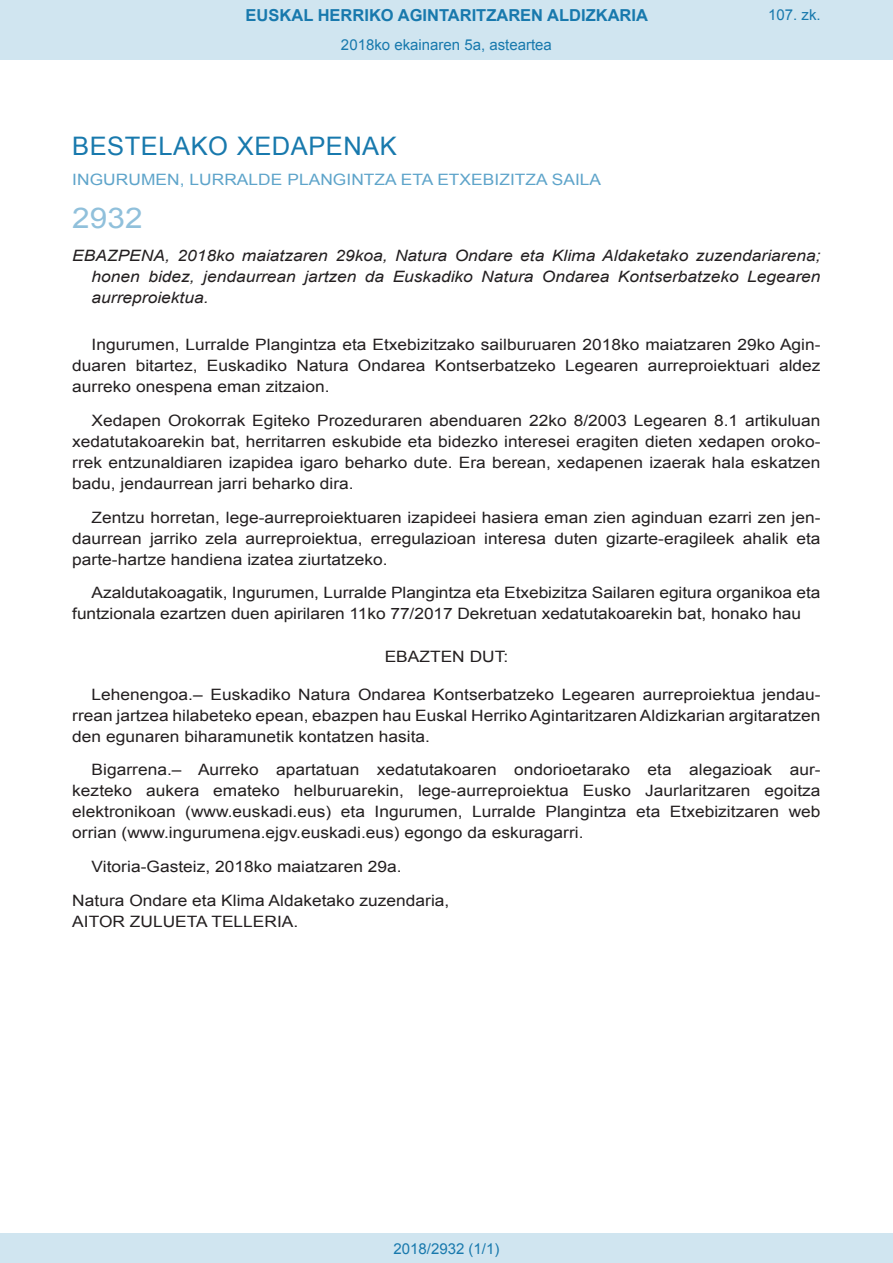
<style>
.page{position:relative;width:893px;height:1263px;background:#fff}
.page>*{position:absolute;margin:0;border:0;box-sizing:border-box;transform-origin:0 0}
.BOPVOrden{font:28.5px "Arial";color:#90c0db;scale:1.11 1}
.BOPVSeccion{font:25.5px "Arial";letter-spacing:.02em;color:#1879ad}
.t1{font:700 16.5px "Arial";color:#1879ad}
.BOPVDetalle{font:15.6px/21px "Arial";color:#231f20;text-align:justify;scale:1.11 1}
.BOPVTitulo{font:italic 15.6px/21px "Arial";color:#231f20;text-align:justify;scale:1.11 1}
.BOPVOrganismo{font:15.6px "Arial";letter-spacing:.005em;color:#5ea4ca;scale:1.11 1}
.BOPVFirmaPuesto{font:15.6px "Arial";color:#231f20;scale:1.11 1}
.BOPVFirmaLugFec{font:15.6px "Arial";color:#231f20;scale:1.11 1}
.BOPVFirmaNombre{font:15.6px "Arial";color:#231f20;scale:1.11 1}
.BOPVClave{font:15.6px "Arial";color:#231f20;scale:1.11 1}
.Paginacion_Centro{font:15px "Arial";color:#1879ad}
</style>
<div class="page">
<div style="left:0;top:0;width:893px;height:60px;background:#d0e5f0"></div>
<div style="left:0;top:1233px;width:893px;height:30px;background:#d0e5f0"></div>
<p class="t1" style="left:246px;top:4px;width:404px">EUSKAL HERRIKO AGINTARITZAREN ALDIZKARIA</p>
<p class="Paginacion_Centro" style="left:341px;top:35px;width:212px">2018ko ekainaren 5a, asteartea</p>
<p class="Paginacion_Centro" style="left:768px;top:5px;width:54px">107. zk.</p>
<p class="BOPVSeccion" style="left:72px;top:129px;width:326px">BESTELAKO XEDAPENAK</p>
<p class="BOPVOrganismo" style="left:72px;top:169px;width:478px">INGURUMEN, LURRALDE PLANGINTZA ETA ETXEBIZITZA SAILA</p>
<p class="BOPVOrden" style="left:72px;top:199px;width:65px">2932</p>
<p class="BOPVTitulo" style="left:92px;top:246px;width:658px;text-indent:-19px">EBAZPENA, 2018ko maiatzaren 29koa, Natura Ondare eta Klima Aldaketako zuzendariarena; honen bidez, jendaurrean jartzen da Euskadiko Natura Ondarea Kontserbatzeko Legearen aurreproiektua.</p>
<p class="BOPVDetalle" style="left:72px;top:334px;width:676px;text-indent:19px">Ingurumen, Lurralde Plangintza eta Etxebizitzako sailburuaren 2018ko maiatzaren 29ko Agin&shy;duaren bitartez, Euskadiko Natura Ondarea Kontserbatzeko Legearen aurreproiektuari aldez aurreko onespena eman zitzaion.</p>
<p class="BOPVDetalle" style="left:72px;top:410px;width:676px;text-indent:19px">Xedapen Orokorrak Egiteko Prozeduraren abenduaren 22ko 8/2003 Legearen 8.1 artikuluan xedatutakoarekin bat, herritarren eskubide eta bidezko interesei eragiten dieten xedapen oroko&shy;rrek entzunaldiaren izapidea igaro beharko dute. Era berean, xedapenen izaerak hala eskatzen badu, jendaurrean jarri beharko dira.</p>
<p class="BOPVDetalle" style="left:72px;top:507px;width:676px;text-indent:19px">Zentzu horretan, lege-aurreproiektuaren izapideei hasiera eman zien aginduan ezarri zen jen&shy;daurrean jarriko zela aurreproiektua, erregulazioan interesa duten gizarte-eragileek ahalik eta parte-hartze handiena izatea ziurtatzeko.</p>
<p class="BOPVDetalle" style="left:72px;top:582px;width:676px;text-indent:19px">Azaldutakoagatik, Ingurumen, Lurralde Plangintza eta Etxebizitza Sailaren egitura organikoa eta funtzionala ezartzen duen apirilaren 11ko 77/2017 Dekretuan xedatutakoarekin bat, honako hau</p>
<p class="BOPVClave" style="left:385px;top:646px;width:113px">EBAZTEN DUT:</p>
<p class="BOPVDetalle" style="left:72px;top:684px;width:676px;text-indent:19px">Lehenengoa.– Euskadiko Natura Ondarea Kontserbatzeko Legearen aurreproiektua jendau&shy;rrean jartzea hilabeteko epean, ebazpen hau Euskal Herriko Agintaritzaren Aldizkarian argitaratzen den egunaren biharamunetik kontatzen hasita.</p>
<p class="BOPVDetalle" style="left:72px;top:759px;width:676px;text-indent:19px">Bigarrena.– Aurreko apartatuan xedatutakoaren ondorioetarako eta alegazioak aur&shy;kezteko aukera emateko helburuarekin, lege-aurreproiektua Eusko Jaurlaritzaren egoitza elektronikoan (www.euskadi.eus) eta Ingurumen, Lurralde Plangintza eta Etxebizitzaren web orrian (www.ingurumena.ejgv.euskadi.eus) egongo da eskuragarri.</p>
<p class="BOPVFirmaLugFec" style="left:92px;top:856px;width:281px">Vitoria-Gasteiz, 2018ko maiatzaren 29a.</p>
<p class="BOPVFirmaPuesto" style="left:72px;top:890px;width:341px">Natura Ondare eta Klima Aldaketako zuzendaria,</p>
<p class="BOPVFirmaNombre" style="left:72px;top:911px;width:205px">AITOR ZULUETA TELLERIA.</p>
<p class="Paginacion_Centro" style="left:393px;top:1238px;width:107px">2018/2932 (1/1)</p>
</div>
